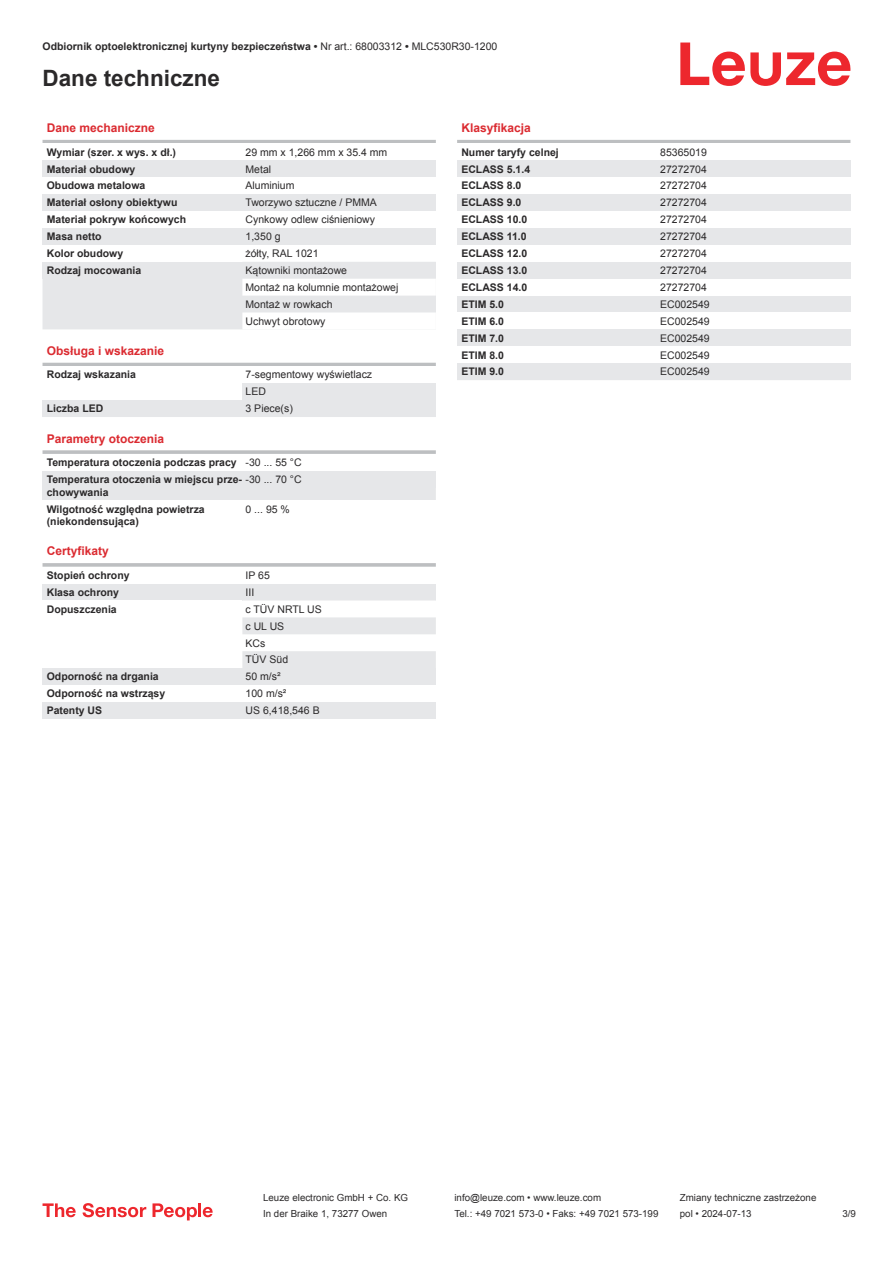
<style>
.page{position:relative;width:893px;height:1263px;background:#fff}
.page>*{position:absolute;margin:0;border:0;box-sizing:border-box;transform-origin:0 0}
.t1{font:700 22.5px "Arial";color:#2b292a}
.t2{font:700 12px "Arial";color:#db2a30}
.t3{font:700 10.5px/17px "Arial";color:#2b292a}
.t4{font:10.5px/17px "Arial";color:#2b292a}
.t5{font:9.75px "Arial";color:#2b292a}
.s1{font-weight:400}
</style>
<div class="page">
<svg style="left:680px;top:43px;width:170px;height:43px"></svg>
<svg style="left:43px;top:279px;width:393px;height:221px"></svg>
<hr style="left:43px;top:140px;width:393px;height:3px;background:#bdbfc1">
<div style="left:43px;top:160px;width:199px;height:17px;background:#e6e7e9"></div>
<div style="left:242px;top:160px;width:194px;height:17px;background:#e6e7e9"></div>
<div style="left:43px;top:194px;width:199px;height:17px;background:#e6e7e9"></div>
<div style="left:242px;top:194px;width:194px;height:17px;background:#e6e7e9"></div>
<div style="left:43px;top:228px;width:199px;height:17px;background:#e6e7e9"></div>
<div style="left:242px;top:228px;width:194px;height:17px;background:#e6e7e9"></div>
<div style="left:43px;top:262px;width:199px;height:17px;background:#e6e7e9"></div>
<svg style="left:242px;top:262px;width:194px;height:67px"></svg>
<div style="left:43px;top:346px;width:393px;height:18px;background:#fff"></div>
<hr style="left:43px;top:363px;width:393px;height:3px;background:#bdbfc1">
<div style="left:43px;top:366px;width:199px;height:17px;background:#fff"></div>
<div style="left:242px;top:366px;width:194px;height:17px;background:#fff"></div>
<div style="left:242px;top:383px;width:194px;height:17px;background:#e6e7e9"></div>
<div style="left:43px;top:400px;width:199px;height:17px;background:#e6e7e9"></div>
<div style="left:242px;top:400px;width:194px;height:17px;background:#e6e7e9"></div>
<div style="left:43px;top:434px;width:393px;height:18px;background:#fff"></div>
<svg style="left:43px;top:450px;width:393px;height:4px;background:#c3c5c7"></svg>
<div style="left:43px;top:454px;width:199px;height:17px;background:#fff"></div>
<div style="left:242px;top:454px;width:194px;height:17px;background:#fff"></div>
<div style="left:43px;top:471px;width:199px;height:29px;background:#e6e7e9"></div>
<div style="left:242px;top:471px;width:194px;height:17px;background:#e6e7e9"></div>
<hr style="left:43px;top:563px;width:393px;height:4px;background:#c5c6c8">
<div style="left:43px;top:584px;width:199px;height:16px;background:#e6e7e9"></div>
<div style="left:242px;top:584px;width:194px;height:16px;background:#e6e7e9"></div>
<svg style="left:242px;top:600px;width:194px;height:68px"></svg>
<div style="left:43px;top:668px;width:199px;height:17px;background:#e6e7e9"></div>
<div style="left:242px;top:668px;width:194px;height:17px;background:#e6e7e9"></div>
<div style="left:43px;top:702px;width:199px;height:17px;background:#e6e7e9"></div>
<div style="left:242px;top:702px;width:194px;height:17px;background:#e6e7e9"></div>
<hr style="left:457px;top:140px;width:393px;height:3px;background:#bdbfc1">
<div style="left:457px;top:160px;width:200px;height:17px;background:#e6e7e9"></div>
<div style="left:657px;top:160px;width:193px;height:17px;background:#e6e7e9"></div>
<div style="left:457px;top:194px;width:200px;height:17px;background:#e6e7e9"></div>
<div style="left:657px;top:194px;width:193px;height:17px;background:#e6e7e9"></div>
<div style="left:457px;top:228px;width:200px;height:17px;background:#e6e7e9"></div>
<div style="left:657px;top:228px;width:193px;height:17px;background:#e6e7e9"></div>
<div style="left:457px;top:262px;width:200px;height:17px;background:#e6e7e9"></div>
<div style="left:657px;top:262px;width:193px;height:17px;background:#e6e7e9"></div>
<div style="left:457px;top:296px;width:200px;height:16px;background:#e6e7e9"></div>
<div style="left:657px;top:296px;width:193px;height:16px;background:#e6e7e9"></div>
<div style="left:457px;top:329px;width:200px;height:17px;background:#e6e7e9"></div>
<div style="left:657px;top:329px;width:193px;height:17px;background:#e6e7e9"></div>
<div style="left:457px;top:363px;width:200px;height:17px;background:#e6e7e9"></div>
<div style="left:657px;top:363px;width:193px;height:17px;background:#e6e7e9"></div>
<svg style="left:43px;top:1203px;width:33px;height:14px"></svg>
<svg style="left:83px;top:1203px;width:63px;height:14px"></svg>
<svg style="left:153px;top:1203px;width:44px;height:17px"></svg>
<hr style="left:198px;top:1203px;width:3px;height:14px;background:#ed272d">
<svg style="left:203px;top:1207px;width:10px;height:10px"></svg>
<p class="t3" style="left:43px;top:38px;width:456px">Odbiornik optoelektronicznej kurtyny bezpieczeństwa • <span class="s1">Nr art.: 68003312</span> • <span class="s1">MLC530R30-1200</span></p>
<h1 class="t1" style="left:43px;top:70px;width:179px">Dane techniczne</h1>
<p class="t2" style="left:47px;top:123px;width:110px">Dane mechaniczne</p>
<p class="t3" style="left:47px;top:144px;width:131px">Wymiar (szer. x wys. x dł.)</p>
<p class="t4" style="left:246px;top:143px;width:143px">29 mm x 1,266 mm x 35.4 mm</p>
<p class="t3" style="left:47px;top:160px;width:90px">Materiał obudowy</p>
<p class="t4" style="left:246px;top:160px;width:27px">Metal</p>
<p class="t3" style="left:47px;top:177px;width:100px">Obudowa metalowa</p>
<p class="t4" style="left:246px;top:177px;width:51px">Aluminium</p>
<p class="t3" style="left:47px;top:194px;width:132px">Materiał osłony obiektywu</p>
<p class="t4" style="left:246px;top:195px;width:133px">Tworzywo sztuczne / PMMA</p>
<p class="t3" style="left:47px;top:211px;width:141px">Materiał pokryw końcowych</p>
<p class="t4" style="left:246px;top:211px;width:131px">Cynkowy odlew ciśnieniowy</p>
<p class="t3" style="left:47px;top:228px;width:56px">Masa netto</p>
<p class="t4" style="left:246px;top:228px;width:37px">1,350 g</p>
<p class="t3" style="left:47px;top:245px;width:78px">Kolor obudowy</p>
<p class="t4" style="left:246px;top:245px;width:74px">żółty, RAL 1021</p>
<p class="t3" style="left:47px;top:262px;width:96px">Rodzaj mocowania</p>
<p class="t4" style="left:246px;top:262px;width:154px">Kątowniki montażowe<br>Montaż na kolumnie montażowej<br>Montaż w rowkach<br>Uchwyt obrotowy</p>
<p class="t2" style="left:47px;top:342px;width:119px">Obsługa i wskazanie</p>
<p class="t3" style="left:47px;top:366px;width:91px">Rodzaj wskazania</p>
<p class="t4" style="left:246px;top:366px;width:128px">7-segmentowy wyświetlacz<br>LED</p>
<p class="t3" style="left:47px;top:401px;width:58px">Liczba LED</p>
<p class="t4" style="left:246px;top:401px;width:49px">3 Piece(s)</p>
<p class="t2" style="left:47px;top:434px;width:119px">Parametry otoczenia</p>
<p class="t3" style="left:47px;top:454px;width:256px">Temperatura otoczenia podczas pracy <span class="s1">-30 ... 55 °C<br></span>Temperatura otoczenia w miejscu prze- <span class="s1">-30 ... 70 °C</span></p>
<p class="t3" style="left:47px;top:484px;width:160px">chowywania<br>Wilgotność względna powietrza</p>
<p class="t3" style="left:47px;top:513px;width:94px">(niekondensująca)</p>
<p class="t2" style="left:461px;top:120px;width:71px">Klasyfikacja</p>
<p class="t3" style="left:461px;top:144px;width:99px">Numer taryfy celnej</p>
<p class="t4" style="left:660px;top:143px;width:48px">85365019</p>
<p class="t3" style="left:461px;top:160px;width:70px">ECLASS 5.1.4</p>
<p class="t4" style="left:660px;top:160px;width:48px">27272704</p>
<p class="t3" style="left:461px;top:177px;width:62px">ECLASS 8.0</p>
<p class="t4" style="left:660px;top:177px;width:48px">27272704</p>
<p class="t3" style="left:461px;top:194px;width:62px">ECLASS 9.0</p>
<p class="t4" style="left:660px;top:194px;width:48px">27272704</p>
<p class="t3" style="left:461px;top:211px;width:67px">ECLASS 10.0</p>
<p class="t4" style="left:660px;top:211px;width:48px">27272704</p>
<p class="t3" style="left:461px;top:228px;width:67px">ECLASS 11.0</p>
<p class="t4" style="left:660px;top:228px;width:48px">27272704</p>
<p class="t3" style="left:461px;top:245px;width:67px">ECLASS 12.0</p>
<p class="t4" style="left:660px;top:245px;width:48px">27272704</p>
<p class="t3" style="left:461px;top:262px;width:67px">ECLASS 13.0</p>
<p class="t4" style="left:660px;top:262px;width:48px">27272704</p>
<p class="t3" style="left:461px;top:279px;width:67px">ECLASS 14.0</p>
<p class="t4" style="left:660px;top:279px;width:48px">27272704</p>
<p class="t3" style="left:461px;top:296px;width:44px">ETIM 5.0</p>
<p class="t4" style="left:660px;top:296px;width:51px">EC002549</p>
<p class="t3" style="left:461px;top:313px;width:44px">ETIM 6.0</p>
<p class="t4" style="left:660px;top:312px;width:51px">EC002549</p>
<p class="t3" style="left:461px;top:330px;width:44px">ETIM 7.0</p>
<p class="t4" style="left:660px;top:329px;width:51px">EC002549</p>
<p class="t3" style="left:461px;top:346px;width:44px">ETIM 8.0</p>
<p class="t4" style="left:660px;top:346px;width:51px">EC002549</p>
<p class="t3" style="left:461px;top:363px;width:44px">ETIM 9.0</p>
<p class="t4" style="left:660px;top:363px;width:51px">EC002549</p>
<p class="t4" style="left:246px;top:500px;width:46px">0 ... 95 %</p>
<p class="t2" style="left:47px;top:547px;width:64px">Certyfikaty</p>
<p class="t3" style="left:47px;top:567px;width:84px">Stopień ochrony</p>
<p class="t4" style="left:246px;top:568px;width:26px">IP 65</p>
<p class="t3" style="left:47px;top:584px;width:74px">Klasa ochrony</p>
<p class="t4" style="left:246px;top:585px;width:10px">III</p>
<p class="t3" style="left:47px;top:601px;width:72px">Dopuszczenia</p>
<p class="t4" style="left:246px;top:600px;width:78px">c TÜV NRTL US c UL US<br>KCs<br>TÜV Süd</p>
<p class="t3" style="left:47px;top:668px;width:114px">Odporność na drgania</p>
<p class="t4" style="left:246px;top:669px;width:37px">50 m/s²</p>
<p class="t3" style="left:47px;top:685px;width:120px">Odporność na wstrząsy</p>
<p class="t4" style="left:246px;top:686px;width:42px">100 m/s²</p>
<p class="t3" style="left:47px;top:702px;width:57px">Patenty US</p>
<p class="t4" style="left:246px;top:702px;width:76px">US 6,418,546 B</p>
<p class="t5" style="left:263px;top:1191px;width:146px">Leuze electronic GmbH + Co. KG</p>
<p class="t5" style="left:454px;top:1191px;width:148px">info@leuze.com • www.leuze.com</p>
<p class="t5" style="left:680px;top:1191px;width:138px">Zmiany techniczne zastrzeżone</p>
<p class="t5" style="left:263px;top:1207px;width:126px">In der Braike 1, 73277 Owen</p>
<p class="t5" style="left:454px;top:1207px;width:205px">Tel.: +49 7021 573-0 • Faks: +49 7021 573-199</p>
<p class="t5" style="left:680px;top:1207px;width:73px">pol • 2024-07-13</p>
<p class="t5" style="left:842px;top:1210px;width:15px">3 /9</p>
</div>
